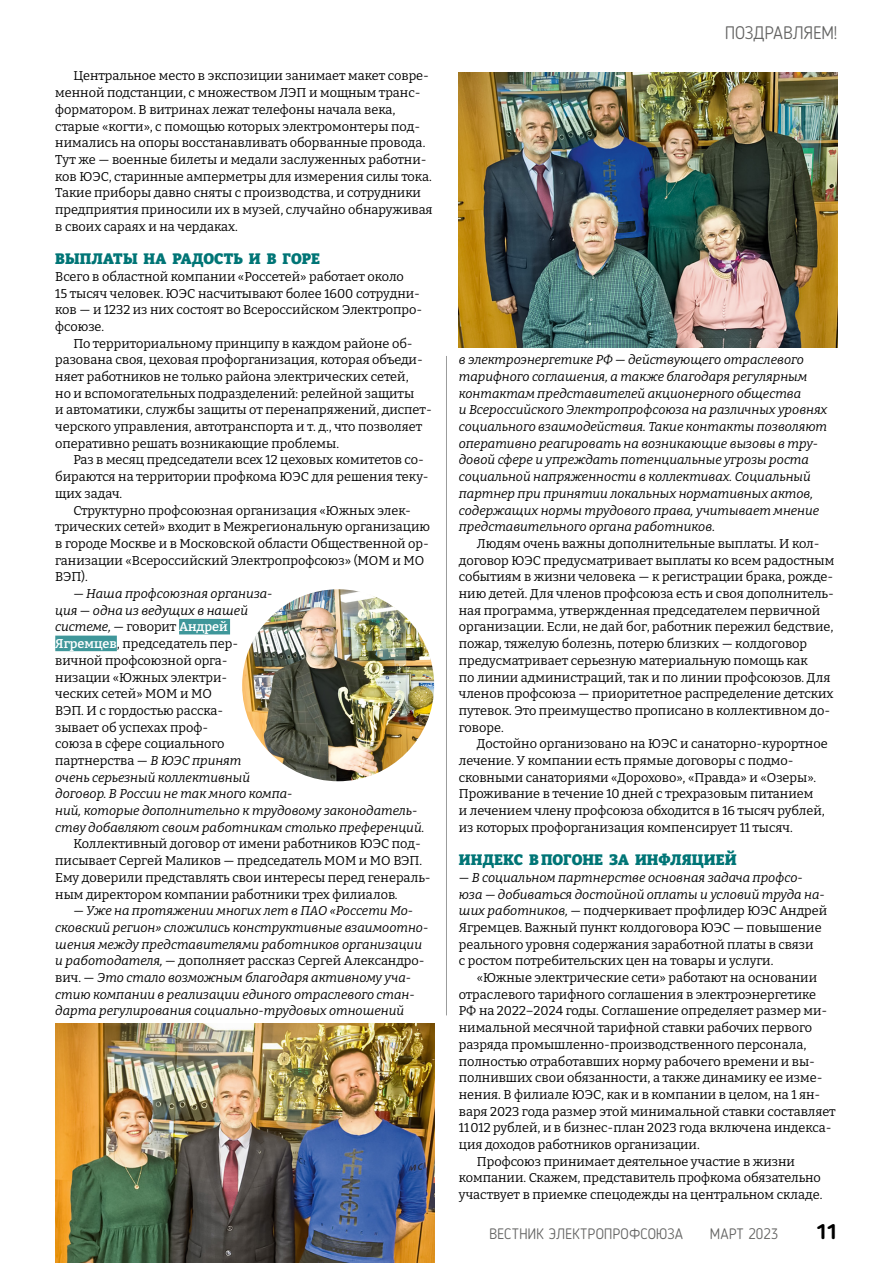
<style>
.page{position:relative;width:893px;height:1263px;background:#fff}
.page>*{position:absolute;margin:0;border:0;box-sizing:border-box;transform-origin:0 0}
.t1{font:700 21px "Blogger Sans";color:#000}
.Kolontitul{font:300 18px "Blogger Sans";letter-spacing:-.01em;color:#636362}
.Подзаголовок{font:900 15px "Bitter";letter-spacing:.005em;color:#007576}
.t2{font:300 15px "Blogger Sans";letter-spacing:.005em;color:#636362}
.Основа{font:12.75px/16.6px "Bitter";color:#000}
.Основа-2{font:italic 12.75px/16.6px "Bitter";color:#000}
.s1{font-style:normal}
.s2{font-weight:600;font-style:normal;color:#fff}
.s3{font-style:italic}
</style>
<div class="page">
<div style="left:179px;top:619px;width:51px;height:15px;background:#3f979a"></div>
<div style="left:55px;top:636px;width:62px;height:15px;background:#3f979a"></div>
<img style="left:459px;top:72px;width:379px;height:276px">
<img style="left:55px;top:1024px;width:379px;height:239px">
<img style="left:242px;top:589px;width:192px;height:192px;border-radius:96px">
<hr style="left:446px;top:356px;width:1px;height:659px;background:#9c9d9d">
<p class="Основа" style="left:55px;top:67px;width:379px;text-indent:18px">Центральное место в экспозиции занимает макет совре‑ менной подстанции, с множеством ЛЭП и мощным транс‑ форматором. В витринах лежат телефоны начала века, старые «когти», с помощью которых электромонтеры под‑ нимались на опоры восстанавливать оборванные провода.<br>Тут же — военные билеты и медали заслуженных работни‑ ков ЮЭС, старинные амперметры для измерения силы тока.<br>Такие приборы давно сняты с производства, и сотрудники предприятия приносили их в музей, случайно обнаруживая в своих сараях и на чердаках.</p>
<p class="Подзаголовок" style="left:55px;top:249px;width:266px">ВЫПЛАТЫ НА РАДОСТЬ И В ГОРЕ</p>
<p class="Основа" style="left:55px;top:268px;width:369px">Всего в областной компании «Россетей» работает около<br>15 тысяч человек. ЮЭС насчитывают более 1600 сотрудни‑ ков — и 1232 из них состоят во Всероссийском Электропро‑ фсоюзе.</p>
<p class="Основа" style="left:55px;top:334px;width:378px;text-indent:18px">По территориальному принципу в каждом районе об‑ разована своя, цеховая профорганизация, которая объеди‑ няет работников не только района электрических сетей,<br>но и вспомогательных подразделений: релейной защиты<br>и автоматики, службы защиты от перенапряжений, диспет‑ черского управления, автотранспорта и т. д., что позволяет оперативно решать возникающие проблемы.</p>
<p class="Основа" style="left:55px;top:451px;width:375px;text-indent:18px">Раз в месяц председатели всех 12 цеховых комитетов со‑ бираются на территории профкома ЮЭС для решения теку‑ щих задач.</p>
<p class="Основа" style="left:55px;top:501px;width:376px;text-indent:18px">Структурно профсоюзная организация «Южных элек‑ трических сетей» входит в Межрегиональную организацию в городе Москве и в Московской области Общественной ор‑ ганизации «Всероссийский Электропрофсоюз» (МОМ и МО ВЭП).</p>
<p class="Основа-2" style="left:55px;top:585px;width:371px;text-indent:18px">— Наша профсоюзная организа-<br>ция — одна из ведущих в нашей<br>системе, — <span class="s1">говорит</span> <span class="s2">Андрей<br>Ягремцев</span><span class="s1">, председатель пер‑<br>вичной профсоюзной орга‑<br>низации «Южных электри‑<br>ческих сетей» МОМ и МО<br>ВЭП. И с гордостью расска‑<br>зывает об успехах проф‑<br>союза в сфере социального<br>партнерства —</span> В ЮЭС принят<br>очень серьезный коллективный<br>договор. В России не так много компа-<br>ний, которые дополнительно к трудовому законодатель&shy;ству добавляют своим работникам столько преференций.</p>
<p class="Основа" style="left:55px;top:835px;width:377px;text-indent:18px">Коллективный договор от имени работников ЮЭС под‑ писывает Сергей Маликов — председатель МОМ и МО ВЭП.<br>Ему доверили представлять свои интересы перед генераль‑ ным директором компании работники трех филиалов.</p>
<p class="Основа-2" style="left:55px;top:902px;width:374px;text-indent:18px">— Уже на протяжении многих лет в ПАО «Россети Мо&shy;сковский регион» сложились конструктивные взаимоотно&shy;шения между представителями работников организации и работодателя, — <span class="s1">дополняет рассказ Сергей Александро‑ вич. —</span> Это стало возможным благодаря активному уча&shy;стию компании в реализации единого отраслевого стан&shy;дарта регулирования социально-трудовых отношений</p>
<p class="Kolontitul" style="left:725px;top:22px;width:114px">ПОЗДРАВЛЯЕМ!</p>
<p class="Основа-2" style="left:459px;top:351px;width:370px">в электроэнергетике РФ — действующего отраслевого тарифного соглашения, а также благодаря регулярным контактам представителей акционерного общества<br>и Всероссийского Электропрофсоюза на различных уровнях социального взаимодействия. Такие контакты позволяют оперативно реагировать на возникающие вызовы в тру&shy;довой сфере и упреждать потенциальные угрозы роста социальной напряженности в коллективах. Социальный партнер при принятии локальных нормативных актов, содержащих нормы трудового права, учитывает мнение представительного органа работников.</p>
<p class="Основа" style="left:459px;top:535px;width:377px;text-indent:18px">Людям очень важны дополнительные выплаты. И кол‑ договор ЮЭС предусматривает выплаты ко всем радостным событиям в жизни человека — к регистрации брака, рожде‑ нию детей. Для членов профсоюза есть и своя дополнитель‑ ная программа, утвержденная председателем первичной организации. Если, не дай бог, работник пережил бедствие, пожар, тяжелую болезнь, потерю близких — колдоговор предусматривает серьезную материальную помощь как<br>по линии администраций, так и по линии профсоюзов. Для членов профсоюза — приоритетное распределение детских путевок. Это преимущество прописано в коллективном до‑ говоре.</p>
<p class="Основа" style="left:459px;top:735px;width:370px;text-indent:18px">Достойно организовано на ЮЭС и санаторно--курортное лечение. У компании есть прямые договоры с подмо‑ сковными санаториями «Дорохово», «Правда» и «Озеры».<br>Проживание в течение 10 дней с трехразовым питанием<br>и лечением члену профсоюза обходится в 16 тысяч рублей, из которых профорганизация компенсирует 11 тысяч.</p>
<p class="Подзаголовок" style="left:459px;top:850px;width:279px">ИНДЕКС В ПОГОНЕ ЗА ИНФЛЯЦИЕЙ</p>
<p class="Основа" style="left:459px;top:869px;width:370px"><span class="s3">— В социальном партнерстве основная задача профсо&shy;юза — добиваться достойной оплаты и условий труда на&shy;ших работников, —</span> подчеркивает профлидер ЮЭС Андрей Ягремцев. Важный пункт колдоговора ЮЭС — повышение реального уровня содержания заработной платы в связи<br>с ростом потребительских цен на товары и услуги.</p>
<p class="Основа" style="left:459px;top:969px;width:379px;text-indent:18px">«Южные электрические сети» работают на основании отраслевого тарифного соглашения в электроэнергетике РФ на 2022–2024 годы. Соглашение определяет размер ми‑ нимальной месячной тарифной ставки рабочих первого разряда промышленно--производственного персонала, полностью отработавших норму рабочего времени и вы‑ полнивших свои обязанности, а также динамику ее изме‑ нения. В филиале ЮЭС, как и в компании в целом, на 1 ян‑ варя 2023 года размер этой минимальной ставки составляет 11 012 рублей, и в бизнес- план 2023 года включена индекса‑ ция доходов работников организации.</p>
<p class="Основа" style="left:459px;top:1152px;width:365px;text-indent:18px">Профсоюз принимает деятельное участие в жизни компании. Скажем, представитель профкома обязательно участвует в приемке спецодежды на центральном складе.</p>
<p class="t2" style="left:489px;top:1225px;width:195px">ВЕСТНИК ЭЛЕКТРОПРОФСОЮЗА</p>
<p class="t2" style="left:710px;top:1225px;width:70px">МАРТ 2023</p>
<h1 class="t1" style="left:816px;top:1219px;width:23px">11</h1>
</div>
